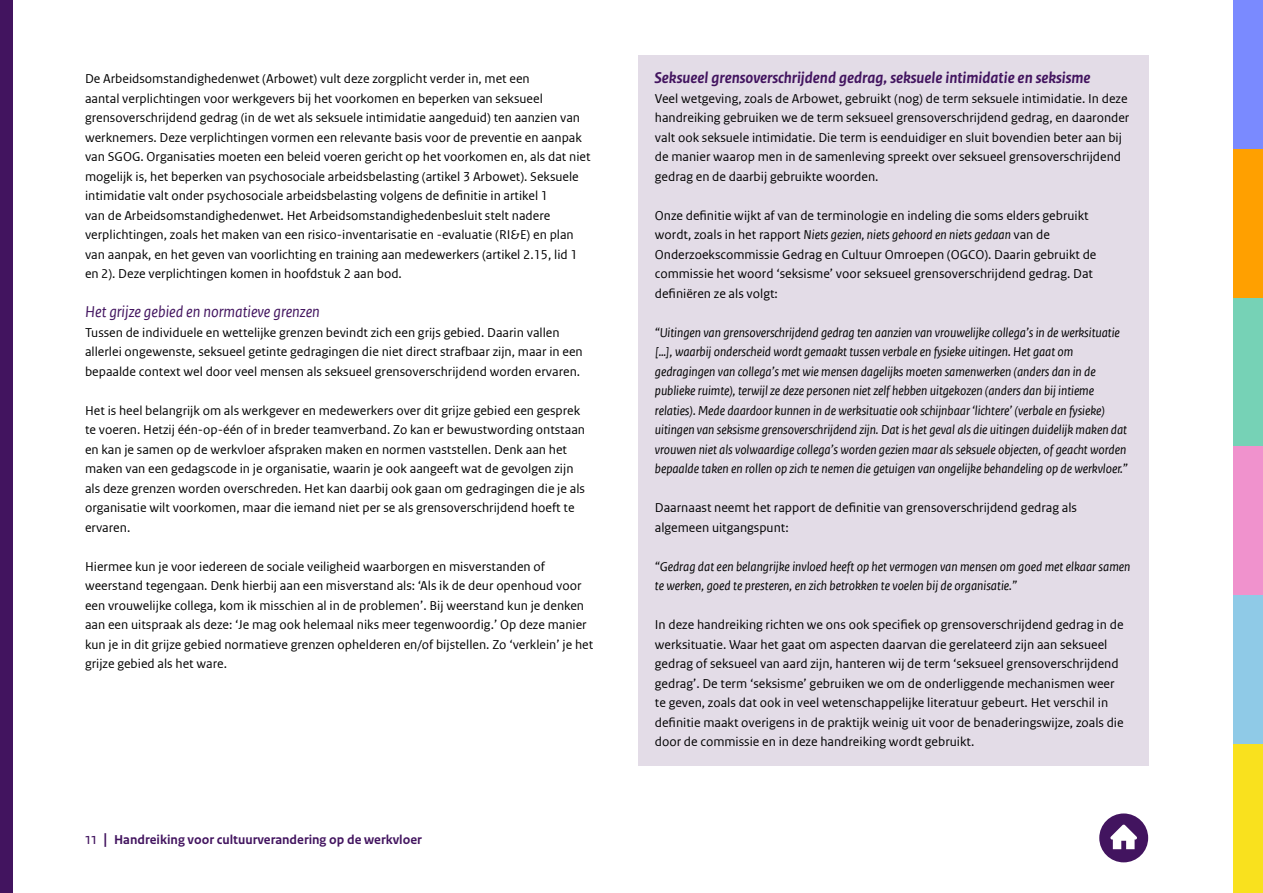
<style>
.page{position:relative;width:1263px;height:893px;background:#fff}
.page>*{position:absolute;margin:0;border:0;box-sizing:border-box;transform-origin:0 0}
.H3_Casus_kop_arcering_paars{font:italic 700 16.5px "Rijksoverheid Sans Text";color:#42145f}
.H4_kopje_11pt{font:italic 16.5px "Rijksoverheid Sans Web Text";color:#42145f}
.P_Brood_-_wit_na{font:13.5px/19.5px "Rijksoverheid Sans Web Text";color:#000}
.P_kadertekst_paars_wit_na{font:13.5px/19.5px "Rijksoverheid Sans Web Text";color:#000}
.P_kadertekst_paars_wit_na-2{font:italic 13.5px/19.5px "Rijksoverheid Sans Web Text";letter-spacing:-.005em;color:#000}
.t1{font:700 13.5px "Rijksoverheid Sans Text";color:#42145f}
.s1{font-weight:400;font-size:16.5px}
.s2{font-size:16.5px}
.s3{font-style:italic}
</style>
<div class="page">
<div style="left:0;top:0;width:12px;height:893px;background:#42145f"></div>
<div style="left:1233px;top:298px;width:30px;height:148px;background:#76d2b6"></div>
<div style="left:1233px;top:446px;width:30px;height:149px;background:#f092cd"></div>
<div style="left:1233px;top:595px;width:30px;height:149px;background:#8fcae7"></div>
<div style="left:1233px;top:744px;width:30px;height:149px;background:#f9e11e"></div>
<div style="left:1233px;top:149px;width:30px;height:149px;background:#ffa000"></div>
<div style="left:1233px;top:0;width:30px;height:149px;background:#7a8aff"></div>
<div style="left:638px;top:55px;width:510px;height:46px;background:#e3dce7"></div>
<div style="left:638px;top:75px;width:510px;height:125px;background:#e3dce7"></div>
<div style="left:638px;top:192px;width:510px;height:125px;background:#e3dce7"></div>
<div style="left:638px;top:309px;width:510px;height:184px;background:#e3dce7"></div>
<div style="left:638px;top:484px;width:510px;height:67px;background:#e3dce7"></div>
<div style="left:638px;top:543px;width:510px;height:67px;background:#e3dce7"></div>
<div style="left:638px;top:601px;width:510px;height:165px;background:#e3dce7"></div>
<div style="left:1099px;top:813px;width:49px;height:49px;background:#42145f;border-radius:50%"></div>
<svg style="left:1110px;top:824px;width:27px;height:25px"></svg>
<p class="P_Brood_-_wit_na" style="left:85px;top:69px;width:507px">De Arbeidsomstandighedenwet (Arbowet) vult deze zorgplicht verder in, met een<br>aantal verplichtingen voor werkgevers bij het voorkomen en beperken van seksueel grensoverschrijdend gedrag (in de wet als seksuele intimidatie aangeduid) ten aanzien van werknemers. Deze verplichtingen vormen een relevante basis voor de preventie en aanpak van SGOG. Organisaties moeten een beleid voeren gericht op het voorkomen en, als dat niet mogelijk is, het beperken van psychosociale arbeidsbelasting (artikel 3 Arbowet). Seksuele intimidatie valt onder psychosociale arbeidsbelasting volgens de definitie in artikel 1<br>van de Arbeidsomstandighedenwet. Het Arbeidsomstandighedenbesluit stelt nadere verplichtingen, zoals het maken van een risico-inventarisatie en -evaluatie (RI&amp;E) en plan van aanpak, en het geven van voorlichting en training aan medewerkers (artikel 2.15, lid 1 en 2). Deze verplichtingen komen in hoofdstuk 2 aan bod.</p>
<h4 class="H4_kopje_11pt" style="left:85px;top:303px;width:236px">Het grijze gebied en normatieve grenzen</h4>
<p class="P_Brood_-_wit_na" style="left:85px;top:323px;width:499px">Tussen de individuele en wettelijke grenzen bevindt zich een grijs gebied. Daarin vallen allerlei ongewenste, seksueel getinte gedragingen die niet direct strafbaar zijn, maar in een bepaalde context wel door veel mensen als seksueel grensoverschrijdend worden ervaren.</p>
<p class="P_Brood_-_wit_na" style="left:85px;top:401px;width:501px">Het is heel belangrijk om als werkgever en medewerkers over dit grijze gebied een gesprek te voeren. Hetzij één-op-één of in breder teamverband. Zo kan er bewustwording ontstaan en kan je samen op de werkvloer afspraken maken en normen vaststellen. Denk aan het maken van een gedagscode in je organisatie, waarin je ook aangeeft wat de gevolgen zijn als deze grenzen worden overschreden. Het kan daarbij ook gaan om gedragingen die je als organisatie wilt voorkomen, maar die iemand niet per se als grensoverschrijdend hoeft te ervaren.</p>
<p class="P_Brood_-_wit_na" style="left:85px;top:557px;width:510px">Hiermee kun je voor iedereen de sociale veiligheid waarborgen en misverstanden of weerstand tegengaan. Denk hierbij aan een misverstand als: ‘Als ik de deur openhoud voor een vrouwelijke collega, kom ik misschien al in de problemen’. Bij weerstand kun je denken aan een uitspraak als deze: ‘Je mag ook helemaal niks meer tegenwoordig.’ Op deze manier kun je in dit grijze gebied normatieve grenzen ophelderen en/of bijstellen. Zo ‘verklein’ je het grijze gebied als het ware.</p>
<p class="t1" style="left:85px;top:832px;width:338px"><span class="s1">11</span> <span class="s2">|</span> Handreiking voor cultuurverandering op de werkvloer</p>
<h3 class="H3_Casus_kop_arcering_paars" style="left:655px;top:69px;width:437px">Seksueel grensoverschrijdend gedrag, seksuele intimidatie en seksisme</h3>
<p class="P_kadertekst_paars_wit_na" style="left:655px;top:89px;width:476px">Veel wetgeving, zoals de Arbowet, gebruikt (nog) de term seksuele intimidatie. In deze handreiking gebruiken we de term seksueel grensoverschrijdend gedrag, en daaronder valt ook seksuele intimidatie. Die term is eenduidiger en sluit bovendien beter aan bij de manier waarop men in de samenleving spreekt over seksueel grensoverschrijdend gedrag en de daarbij gebruikte woorden.</p>
<p class="P_kadertekst_paars_wit_na" style="left:655px;top:206px;width:443px">Onze definitie wijkt af van de terminologie en indeling die soms elders gebruikt wordt, zoals in het rapport <span class="s3">Niets gezien, niets gehoord en niets gedaan</span> van de Onderzoekscommissie Gedrag en Cultuur Omroepen (OGCO). Daarin gebruikt de commissie het woord ‘seksisme’ voor seksueel grensoverschrijdend gedrag. Dat definiëren ze als volgt:</p>
<p class="P_kadertekst_paars_wit_na-2" style="left:655px;top:323px;width:474px">“Uitingen van grensoverschrijdend gedrag ten aanzien van vrouwelijke collega’s in de werksituatie […], waarbij onderscheid wordt gemaakt tussen verbale en fysieke uitingen. Het gaat om gedragingen van collega’s met wie mensen dagelijks moeten samenwerken (anders dan in de publieke ruimte), terwijl ze deze personen niet zelf hebben uitgekozen (anders dan bij intieme relaties). Mede daardoor kunnen in de werksituatie ook schijnbaar ‘lichtere’ (verbale en fysieke) uitingen van seksisme grensoverschrijdend zijn. Dat is het geval als die uitingen duidelijk maken dat vrouwen niet als volwaardige collega’s worden gezien maar als seksuele objecten, of geacht worden bepaalde taken en rollen op zich te nemen die getuigen van ongelijke behandeling op de werkvloer.”</p>
<p class="P_kadertekst_paars_wit_na" style="left:655px;top:498px;width:424px">Daarnaast neemt het rapport de definitie van grensoverschrijdend gedrag als algemeen uitgangspunt:</p>
<p class="P_kadertekst_paars_wit_na-2" style="left:655px;top:557px;width:477px">“Gedrag dat een belangrijke invloed heeft op het vermogen van mensen om goed met elkaar samen te werken, goed te presteren, en zich betrokken te voelen bij de organisatie.”</p>
<p class="P_kadertekst_paars_wit_na" style="left:655px;top:615px;width:470px">In deze handreiking richten we ons ook specifiek op grensoverschrijdend gedrag in de werksituatie. Waar het gaat om aspecten daarvan die gerelateerd zijn aan seksueel gedrag of seksueel van aard zijn, hanteren wij de term ‘seksueel grensoverschrijdend gedrag’. De term ‘seksisme’ gebruiken we om de onderliggende mechanismen weer te geven, zoals dat ook in veel wetenschappelijke literatuur gebeurt. Het verschil in definitie maakt overigens in de praktijk weinig uit voor de benaderingswijze, zoals die door de commissie en in deze handreiking wordt gebruikt.</p>
</div>
